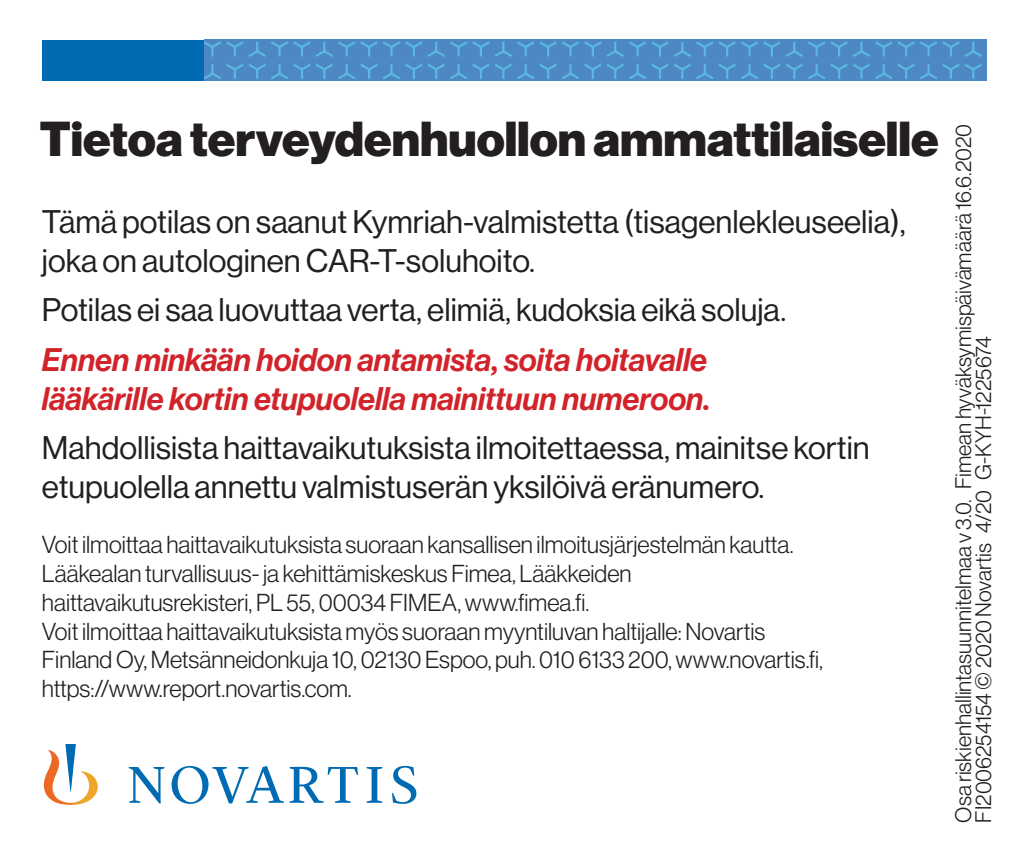
<style>
.page{position:relative;width:1021px;height:851px;background:#fff}
.page>*{position:absolute;margin:0;border:0;box-sizing:border-box;transform-origin:0 0}
.t1{font:900 48px "Volta Modern Display 95";color:#231f20}
.t2{font:32px/38.4px "Volta Modern Display 55 Roman";color:#231f20}
.t3{font:32px/38.4px "Volta Modern Display 66 Medium Ita";color:#d1232a}
.t4{font:300 24px/28.8px "Volta Modern Display 45";color:#231f20}
.t5{font:300 22px/20px "Volta Modern Display 45";color:#231f20}
</style>
<div class="page">
<svg style="left:44px;top:744px;width:372px;height:60px"></svg>
<div style="left:43px;top:40px;width:162px;height:41px;background:#006ab2"></div>
<svg style="left:204px;top:40px;width:782px;height:41px;background:#4f8ec8"></svg>
<h1 class="t1" style="left:40px;top:111px;width:900px">Tietoa terveydenhuollon ammattilaiselle</h1>
<h2 class="t2" style="left:42px;top:202px;width:865px">Tämä potilas on saanut Kymriah-valmistetta (tisagenlekleuseelia), joka on autologinen CAR-T-soluhoito.</h2>
<h2 class="t2" style="left:42px;top:291px;width:745px">Potilas ei saa luovuttaa verta, elimiä, kudoksia eikä soluja.</h2>
<h2 class="t3" style="left:42px;top:341px;width:670px">Ennen minkään hoidon antamista, soita hoitavalle lääkärille kortin etupuolella mainittuun numeroon.</h2>
<h2 class="t2" style="left:42px;top:428px;width:829px">Mahdollisista haittavaikutuksista ilmoitettaessa, mainitse kortin etupuolella annettu valmistuserän yksilöivä eränumero.</h2>
<p class="t4" style="left:42px;top:530px;width:782px">Voit ilmoittaa haittavaikutuksista suoraan kansallisen ilmoitusjärjestelmän kautta.<br>Lääkealan turvallisuus- ja kehittämiskeskus Fimea, Lääkkeiden haittavaikutusrekisteri, PL 55, 00034 FIMEA, www.fimea.fi.<br>Voit ilmoittaa haittavaikutuksista myös suoraan myyntiluvan haltijalle: Novartis Finland Oy, Metsänneidonkuja 10, 02130 Espoo, puh. 010 6133 200, www.novartis.fi, https://www.report.novartis.com.</p>
<p class="t5" style="left:953px;top:822px;width:700px;rotate:-90deg">Osa riskienhallintasuunnitelmaa v 3.0. Fimean hyväksymispäivämäärä 16.6.2020<br>FI2006254154 © 2020 Novartis 4/20 G-KYH-1225674</p>
</div>
